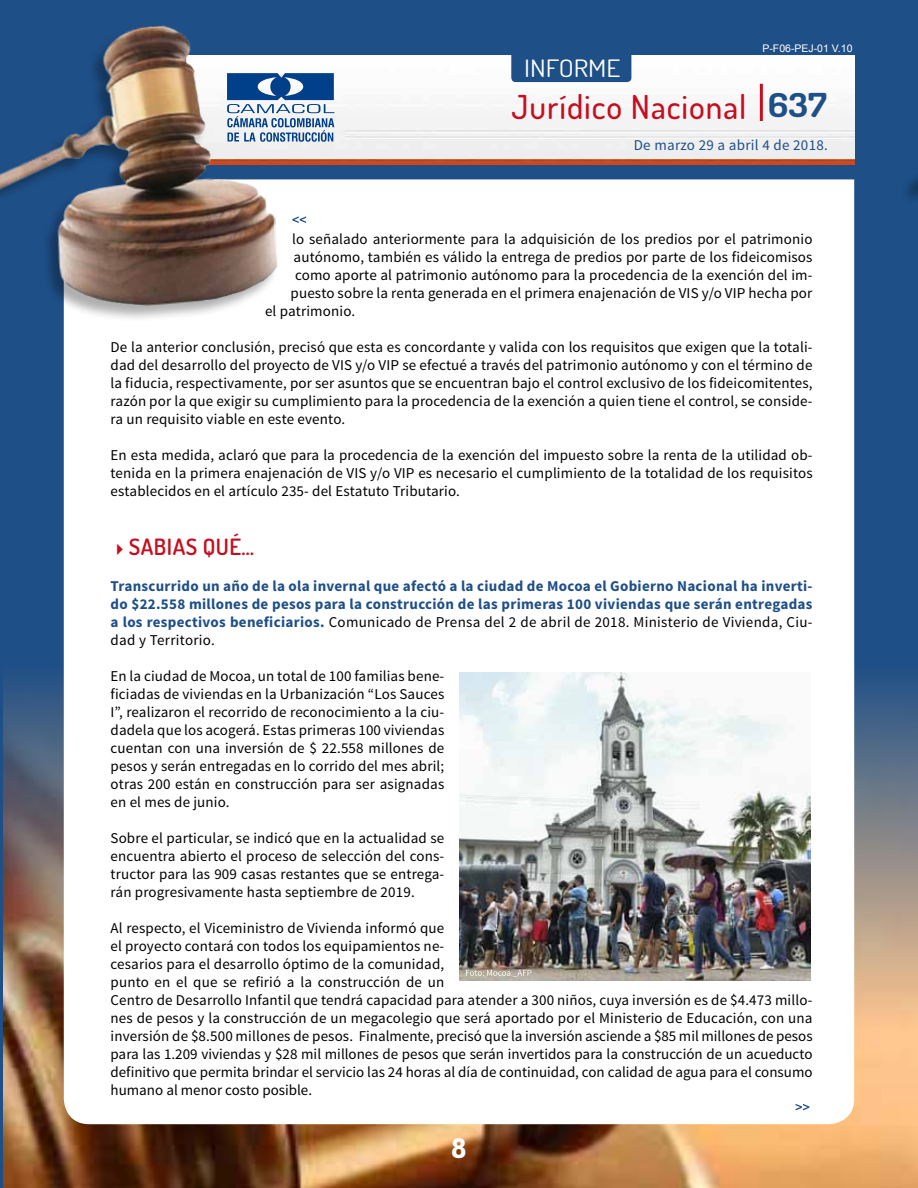
<style>
.page{position:relative;width:918px;height:1188px;background:#1e4f87}
.page>*{position:absolute;margin:0;border:0;box-sizing:border-box;transform-origin:0 0}
.t1{font:500 33px "Dosis";letter-spacing:.03em;color:#c50e1f}
.t2{font:800 27px "Dosis";color:#fff}
.t3{font:24px "Dosis";color:#fff;scale:1.14 1}
.t4{font:600 22.5px "Dosis";letter-spacing:.02em;color:#c50e1f}
.t5{font:15px/18px "Source Sans Pro";letter-spacing:.01em;color:#000;text-align:justify}
.t6{font:700 15px/18px "Source Sans Pro";letter-spacing:.02em;color:#1e4f87;text-align:justify}
.t7{font:15px "Source Sans Pro";letter-spacing:.02em;color:#1e4f87}
.t8{font:10.5px "Arial";color:#fff}
.s1{font-weight:700;color:#1e4f87}
.s2{font-weight:400;color:#000}
</style>
<div class="page">
<img style="left:4px;top:665px;width:914px;height:523px">
<div style="left:64px;top:179px;width:790px;height:945px;background:#fff"></div>
<img style="left:281px;top:55px;width:573px;height:109px">
<div style="left:511px;top:37px;width:120px;height:45px;background:#1e4f87;border-radius:4px"></div>
<hr style="left:760px;top:84px;width:3px;height:37px;background:#c50e1f">
<div style="left:0;top:26px;width:278px;height:297px;background:#000;opacity:.32"></div>
<img style="left:0;top:25px;width:281px;height:291px">
<svg style="left:227px;top:73px;width:107px;height:69px;background:#7898be"></svg>
<svg style="left:292px;top:216px;width:14px;height:7px"></svg>
<svg style="left:796px;top:1104px;width:13px;height:6px"></svg>
<img style="left:459px;top:672px;width:351px;height:309px">
<svg style="left:466px;top:970px;width:65px;height:7px"></svg>
<h3 class="t3" style="left:524px;top:53px;width:86px">INFORME</h3>
<p class="t8" style="left:762px;top:42px;width:92px">P-F06-PEJ-01 V.10</p>
<h1 class="t1" style="left:512px;top:85px;width:317px">Jurídico Nacional <span class="s1">637</span></h1>
<p class="t7" style="left:634px;top:136px;width:196px">De marzo 29 a abril 4 de 2018.</p>
<p class="t5" style="left:292px;top:231px;width:522px">lo señalado anteriormente para la adquisición de los predios por el patrimonio</p>
<p class="t5" style="left:294px;top:249px;width:520px">autónomo, también es válido la entrega de predios por parte de los fideicomisos</p>
<p class="t5" style="left:295px;top:267px;width:519px">como aporte al patrimonio autónomo para la procedencia de la exención del im-</p>
<p class="t5" style="left:291px;top:285px;width:523px">puesto sobre la renta generada en el primera enajenación de VIS y/o VIP hecha por</p>
<p class="t5" style="left:265px;top:303px;width:92px">el patrimonio.</p>
<p class="t5" style="left:111px;top:339px;width:704px">De la anterior conclusión, precisó que esta es concordante y valida con los requisitos que exigen que la totali&shy;dad del desarrollo del proyecto de VIS y/o VIP se efectué a través del patrimonio autónomo y con el término de la fiducia, respectivamente, por ser asuntos que se encuentran bajo el control exclusivo de los fideicomitentes, razón por la que exigir su cumplimiento para la procedencia de la exención a quien tiene el control, se conside&shy;ra un requisito viable en este evento.</p>
<p class="t5" style="left:111px;top:447px;width:704px">En esta medida, aclaró que para la procedencia de la exención del impuesto sobre la renta de la utilidad ob&shy;tenida en la primera enajenación de VIS y/o VIP es necesario el cumplimiento de la totalidad de los requisitos establecidos en el artículo 235- del Estatuto Tributario.</p>
<h3 class="t4" style="left:111px;top:532px;width:145px">✔SABIAS QUÉ…</h3>
<p class="t6" style="left:111px;top:577px;width:704px">Transcurrido un año de la ola invernal que afectó a la ciudad de Mocoa el Gobierno Nacional ha inverti&shy;do $22.558 millones de pesos para la construcción de las primeras 100 viviendas que serán entregadas a los respectivos beneficiarios. <span class="s2">Comunicado de Prensa del 2 de abril de 2018. Ministerio de Vivienda, Ciu&shy;dad y Territorio.</span></p>
<p class="t5" style="left:111px;top:667px;width:335px">En la ciudad de Mocoa, un total de 100 familias bene&shy;ficiadas de viviendas en la Urbanización “Los Sauces I”, realizaron el recorrido de reconocimiento a la ciu&shy;dadela que los acogerá. Estas primeras 100 viviendas cuentan con una inversión de $ 22.558 millones de pesos y serán entregadas en lo corrido del mes abril; otras 200 están en construcción para ser asignadas en el mes de junio.</p>
<p class="t5" style="left:111px;top:829px;width:335px">Sobre el particular, se indicó que en la actualidad se encuentra abierto el proceso de selección del cons&shy;tructor para las 909 casas restantes que se entrega&shy;rán progresivamente hasta septiembre de 2019.</p>
<p class="t5" style="left:111px;top:919px;width:704px;text-align:left">Al respecto, el Viceministro de Vivienda informó que<br>el proyecto contará con todos los equipamientos ne-<br>cesarios para el desarrollo óptimo de la comunidad,<br>punto en el que se refirió a la construcción de un<br>Centro de Desarrollo Infantil que tendrá capacidad para atender a 300 niños, cuya inversión es de $4.473 millo&shy;nes de pesos y la construcción de un megacolegio que será aportado por el Ministerio de Educación, con una inversión de $8.500 millones de pesos. Finalmente, precisó que la inversión asciende a $85 mil millones de pesos para las 1.209 viviendas y $28 mil millones de pesos que serán invertidos para la construcción de un acueducto definitivo que permita brindar el servicio las 24 horas al día de continuidad, con calidad de agua para el consumo humano al menor costo posible.</p>
<h2 class="t2" style="left:452px;top:1131px;width:16px">8</h2>
</div>
